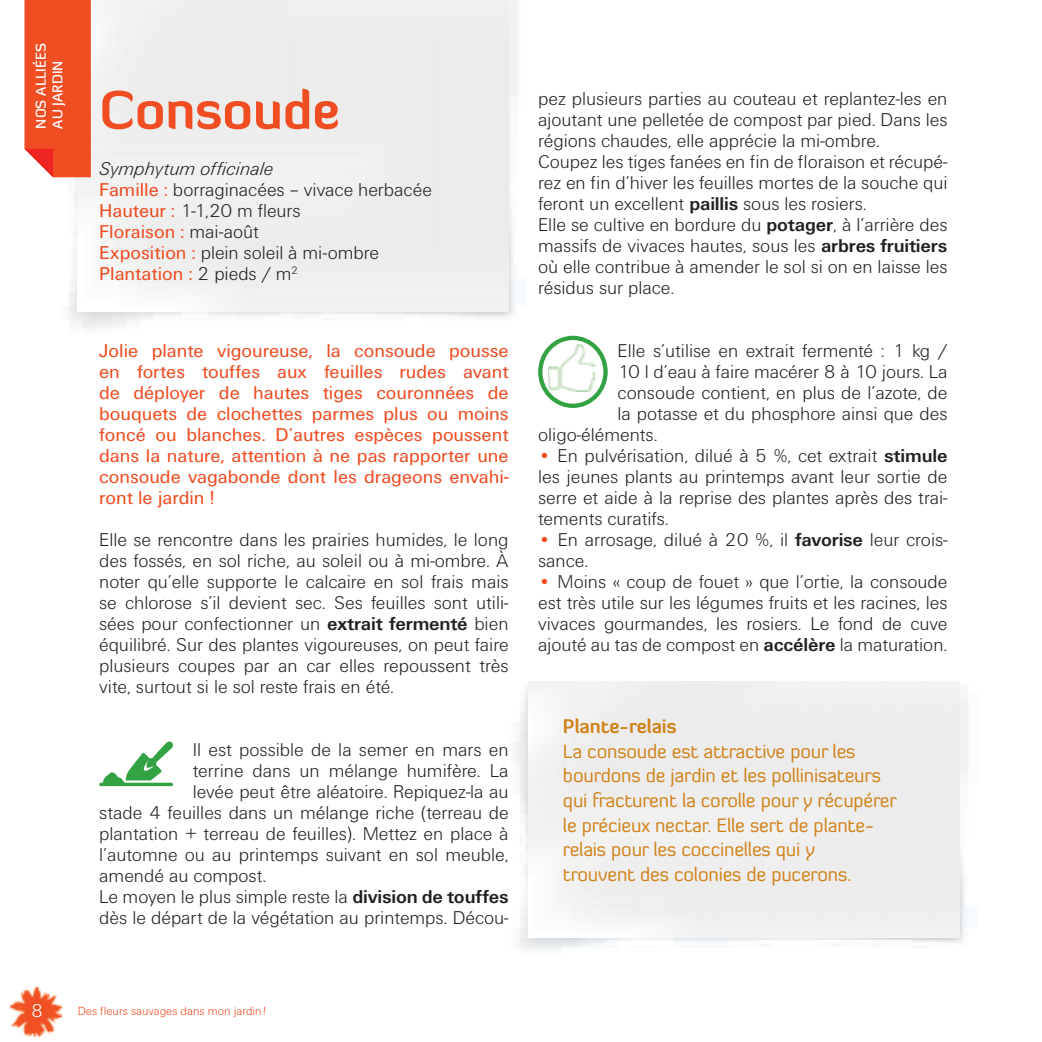
<style>
.page{position:relative;width:1042px;height:1042px;background:#fff}
.page>*{position:absolute;margin:0;border:0;box-sizing:border-box;transform-origin:0 0}
.t1{font:700 52.5px "Diavlo";color:#f04d22}
.t2{font:300 19.25px/21px "Unitus LH";color:#231f20}
.t3{font:19.25px/21px "Unitus";color:#f04d22;text-align:justify}
.t4{font:19.25px/24.5px "Diavlo";letter-spacing:-.01em;color:#d18319}
.t5{font:700 19.25px "Diavlo";color:#d18319}
.t6{font:300 19.25px "Unitus LH";color:#fff}
.t7{font:500 14px/16.8px "Diavlo";color:#fff}
.t8{font:300 12.25px "Unitus LH";color:#f04d22}
.s1{font-style:italic}
.s2{font-family:"Unitus";font-weight:400;color:#f04d22}
.s3{font-family:"Unitus LH";font-weight:300;color:#231f20}
.s4{font-family:"Unitus";font-weight:700}
.s5{color:#f04d22}
</style>
<div class="page">
<img style="left:515px;top:683px;width:453px;height:265px">
<div style="left:529px;top:682px;width:430px;height:255px;background:#eeeded"></div>
<img style="left:10px;top:987px;width:51px;height:49px">
<img style="left:58px;top:0;width:459px;height:328px">
<div style="left:78px;top:0;width:430px;height:311px;background:#eeeeed"></div>
<svg style="left:99px;top:741px;width:74px;height:45px"></svg>
<img style="left:548px;top:344px;width:47px;height:48px">
<div style="left:538px;top:336px;width:70px;height:72px;border:4px solid #32a242;border-radius:50%"></div>
<svg style="left:24px;top:0;width:67px;height:177px;background:#f0522b"></svg>
<p class="t7" style="left:32px;top:128px;width:87px;rotate:-90deg">NOS ALLIÉES<br>AU JARDIN</p>
<h1 class="t1" style="left:99px;top:76px;width:242px">Consoude</h1>
<p class="t2" style="left:99px;top:158px;width:334px"><span class="s1">Symphytum officinale<br></span><span class="s2">Famille :</span> borraginacées – vivace herbacée<br><span class="s2">Hauteur :</span> 1-1,20 m fleurs</p>
<p class="t3" style="left:99px;top:221px;width:161px">Floraison : <span class="s3">mai-août</span></p>
<p class="t2" style="left:99px;top:242px;width:281px"><span class="s2">Exposition :</span> plein soleil à mi-ombre</p>
<p class="t3" style="left:99px;top:263px;width:200px">Plantation : <span class="s3">2 pieds / m</span><sup>2</sup></p>
<p class="t3" style="left:99px;top:340px;width:411px">Jolie plante vigoureuse, la consoude pousse en fortes touffes aux feuilles rudes avant de déployer de hautes tiges couronnées de bouquets de clochettes parmes plus ou moins foncé ou blanches. D’autres espèces poussent dans la nature, attention à ne pas rapporter une consoude vagabonde dont les drageons envahi&shy;ront le jardin !</p>
<p class="t2" style="left:99px;top:529px;width:411px;text-align:justify">Elle se rencontre dans les prairies humides, le long des fossés, en sol riche, au soleil ou à mi-ombre. À noter qu’elle supporte le calcaire en sol frais mais se chlorose s’il devient sec. Ses feuilles sont utili&shy;sées pour confectionner un <span class="s4">extrait fermenté</span> bien équilibré. Sur des plantes vigoureuses, on peut faire plusieurs coupes par an car elles repoussent très vite, surtout si le sol reste frais en été.</p>
<p class="t2" style="left:193px;top:739px;width:317px">Il est possible de la semer en mars en</p>
<p class="t2" style="left:193px;top:760px;width:317px">terrine dans un mélange humifère. La</p>
<p class="t2" style="left:193px;top:781px;width:317px">levée peut être aléatoire. Repiquez-la au</p>
<p class="t2" style="left:99px;top:802px;width:411px">stade 4 feuilles dans un mélange riche (terreau de</p>
<p class="t2" style="left:99px;top:823px;width:411px">plantation + terreau de feuilles). Mettez en place à</p>
<p class="t2" style="left:99px;top:844px;width:411px">l’automne ou au printemps suivant en sol meuble,</p>
<p class="t2" style="left:99px;top:865px;width:169px">amendé au compost.</p>
<p class="t2" style="left:99px;top:886px;width:411px">Le moyen le plus simple reste la <span class="s4">division de touffes</span></p>
<p class="t2" style="left:99px;top:907px;width:411px">dès le départ de la végétation au printemps. Décou-</p>
<p class="t2" style="left:538px;top:88px;width:411px">pez plusieurs parties au couteau et replantez-les en ajoutant une pelletée de compost par pied. Dans les régions chaudes, elle apprécie la mi-ombre.<br>Coupez les tiges fanées en fin de floraison et récupé&shy;rez en fin d’hiver les feuilles mortes de la souche qui feront un excellent <span class="s4">paillis</span> sous les rosiers.<br>Elle se cultive en bordure du <span class="s4">potager</span>, à l’arrière des massifs de vivaces hautes, sous les <span class="s4">arbres fruitiers </span>où elle contribue à amender le sol si on en laisse les résidus sur place.</p>
<p class="t2" style="left:617px;top:340px;width:331px">Elle s’utilise en extrait fermenté : 1 kg /</p>
<p class="t2" style="left:617px;top:361px;width:331px">10 l d’eau à faire macérer 8 à 10 jours. La</p>
<p class="t2" style="left:617px;top:382px;width:331px">consoude contient, en plus de l’azote, de</p>
<p class="t2" style="left:617px;top:403px;width:331px">la potasse et du phosphore ainsi que des</p>
<p class="t2" style="left:538px;top:424px;width:121px">oligo-éléments.</p>
<p class="t2" style="left:538px;top:445px;width:411px;text-align:justify"><span class="s5">•</span> En pulvérisation, dilué à 5 %, cet extrait <span class="s4">stimule </span>les jeunes plants au printemps avant leur sortie de serre et aide à la reprise des plantes après des trai&shy;tements curatifs.</p>
<p class="t2" style="left:538px;top:529px;width:411px"><span class="s5">•</span> En arrosage, dilué à 20 %, il <span class="s4">favorise</span> leur crois&shy;sance.</p>
<p class="t2" style="left:538px;top:571px;width:411px;text-align:justify"><span class="s5">•</span> Moins « coup de fouet » que l’ortie, la consoude est très utile sur les légumes fruits et les racines, les vivaces gourmandes, les rosiers. Le fond de cuve ajouté au tas de compost en <span class="s4">accélère</span> la maturation.</p>
<p class="t5" style="left:563px;top:714px;width:115px">Plante-relais</p>
<p class="t4" style="left:563px;top:739px;width:335px">La consoude est attractive pour les bourdons de jardin et les pollinisateurs qui fracturent la corolle pour y récupérer le précieux nectar. Elle sert de plante&shy;relais pour les coccinelles qui y<br>trouvent des colonies de pucerons.</p>
<p class="t6" style="left:31px;top:1000px;width:13px">8</p>
<p class="t8" style="left:78px;top:1004px;width:190px">Des fleurs sauvages dans mon jardin !</p>
</div>
